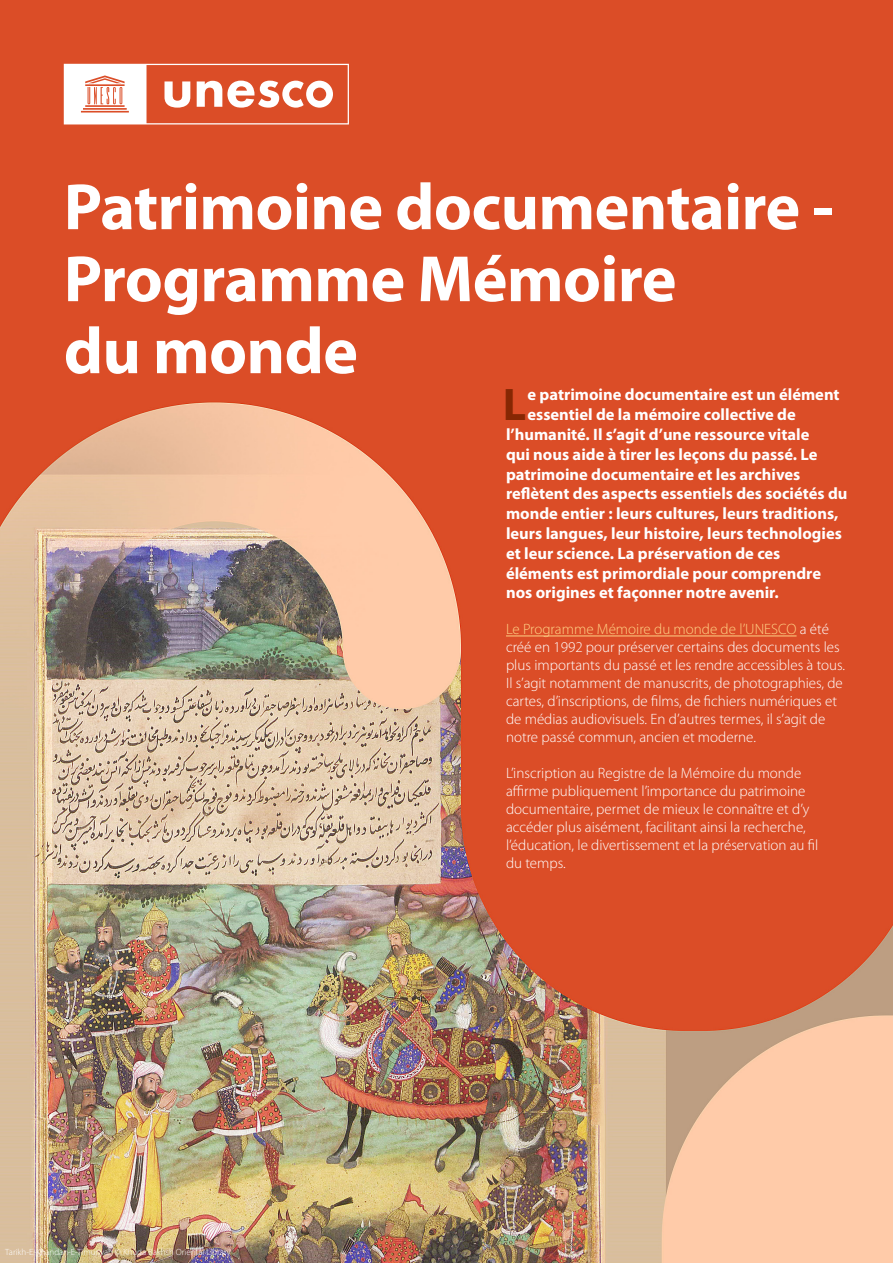
<style>
.page{position:relative;width:893px;height:1263px;background:#fff}
.page>*{position:absolute;margin:0;border:0;box-sizing:border-box;transform-origin:0 0}
.CL_title{font:700 66px/72px "Myriad Pro";letter-spacing:-.01em;color:#fff}
.CL_cover_body_intro{font:700 45.9px "Myriad Pro";color:#862703}
.CL_cover_body_intro-2{font:700 16.5px "Myriad Pro";color:#fff}
.CL_cover_body{font:300 15px/18px "Myriad Pro";color:#fff}
.CI_photo_credit{font:300 9px "Myriad Pro";color:#fff}
.s1{color:#ffd185}
</style>
<div class="page">
<img style="left:0;top:0;width:893px;height:1263px">
<hr style="left:506px;top:635px;width:290px;height:1px;background:#ffd185">
<svg style="left:64px;top:64px;width:285px;height:60px"></svg>
<p class="CL_title" style="left:64px;top:169px;width:771px">Patrimoine documentaire -<br>Programme Mémoire<br>du monde</p>
<p class="CL_cover_body_intro" style="left:503px;top:375px;width:25px">L</p>
<p class="CL_cover_body_intro-2" style="left:527px;top:384px;width:314px">e patrimoine documentaire est un élément</p>
<p class="CL_cover_body_intro-2" style="left:527px;top:404px;width:270px">essentiel de la mémoire collective de</p>
<p class="CL_cover_body_intro-2" style="left:506px;top:424px;width:305px">l’humanité. Il s’agit d’une ressource vitale</p>
<p class="CL_cover_body_intro-2" style="left:506px;top:443px;width:313px">qui nous aide à tirer les leçons du passé. Le</p>
<p class="CL_cover_body_intro-2" style="left:506px;top:463px;width:296px">patrimoine documentaire et les archives</p>
<p class="CL_cover_body_intro-2" style="left:506px;top:483px;width:343px">reflètent des aspects essentiels des sociétés du</p>
<p class="CL_cover_body_intro-2" style="left:506px;top:503px;width:334px">monde entier : leurs cultures, leurs traditions,</p>
<p class="CL_cover_body_intro-2" style="left:506px;top:523px;width:337px">leurs langues, leur histoire, leurs technologies</p>
<p class="CL_cover_body_intro-2" style="left:506px;top:542px;width:276px">et leur science. La préservation de ces</p>
<p class="CL_cover_body_intro-2" style="left:506px;top:562px;width:317px">éléments est primordiale pour comprendre</p>
<p class="CL_cover_body_intro-2" style="left:506px;top:582px;width:274px">nos origines et façonner notre avenir.</p>
<p class="CL_cover_body" style="left:506px;top:620px;width:341px"><span class="s1">Le Programme Mémoire du monde de l’UNESCO</span> a été créé en 1992 pour préserver certains des documents les plus importants du passé et les rendre accessibles à tous.<br>Il s’agit notamment de manuscrits, de photographies, de cartes, d’inscriptions, de films, de fichiers numériques et de médias audiovisuels. En d’autres termes, il s’agit de notre passé commun, ancien et moderne.</p>
<p class="CL_cover_body" style="left:506px;top:764px;width:314px">L’inscription au Registre de la Mémoire du monde affirme publiquement l’importance du patrimoine documentaire, permet de mieux le connaître et d’y accéder plus aisément, facilitant ainsi la recherche, l’éducation, le divertissement et la préservation au fil du temps.</p>
<p class="CI_photo_credit" style="left:5px;top:1246px;width:227px">Tarikh-E-Khandan-E-Timuriyah © Khuda Bakhsh Oriental Library</p>
</div>
